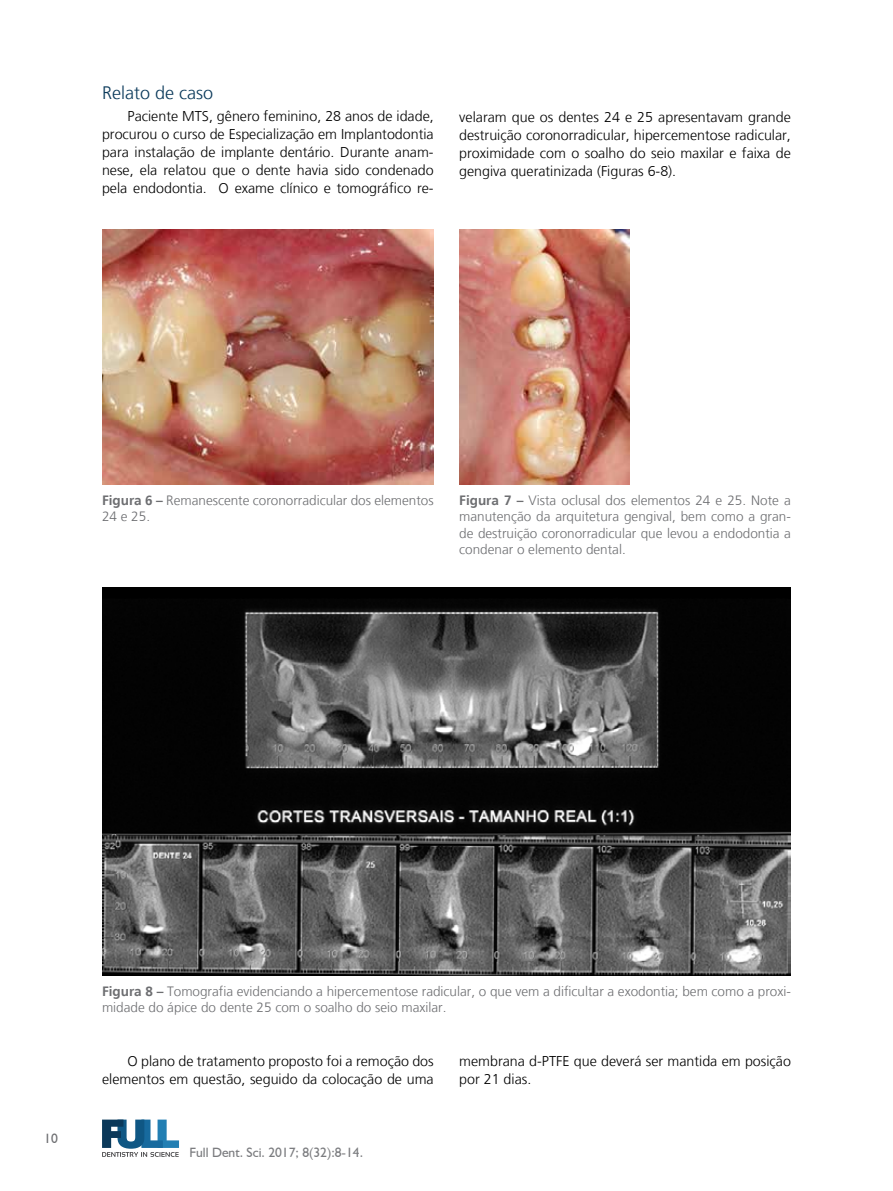
<style>
.page{position:relative;width:893px;height:1191px;background:#fff}
.page>*{position:absolute;margin:0;border:0;box-sizing:border-box;transform-origin:0 0}
.t1{font:300 18px "Frutiger LT";color:#0a395a}
.t2{font:300 14.25px/18px "Frutiger LT";color:#000;text-align:justify}
.t3{font:300 13.5px/16.2px "Frutiger LT";color:#6d6e71}
.t4{font:13.5px "Humanist 521 BT";color:#7b7c7f}
.t5{font:13.5px "Humanist 521 BT";color:#6d6e71}
.s1{font-weight:700}
</style>
<div class="page">
<svg style="left:102px;top:1119px;width:77px;height:37px"></svg>
<img style="left:102px;top:230px;width:332px;height:254px">
<img style="left:459px;top:230px;width:170px;height:254px">
<img style="left:102px;top:587px;width:689px;height:388px">
<p class="t1" style="left:102px;top:82px;width:113px">Relato de caso</p>
<p class="t2" style="left:102px;top:107px;width:333px;text-indent:26px">Paciente MTS, gênero feminino, 28 anos de idade, procurou o curso de Especialização em Implantodontia para instalação de implante dentário. Durante anam&shy;nese, ela relatou que o dente havia sido condenado pela endodontia. O exame clínico e tomográfico re-</p>
<p class="t2" style="left:459px;top:108px;width:333px">velaram que os dentes 24 e 25 apresentavam grande destruição coronorradicular, hipercementose radicular, proximidade com o soalho do seio maxilar e faixa de gengiva queratinizada (Figuras 6-8).</p>
<p class="t3" style="left:102px;top:492px;width:333px"><span class="s1">Figura 6 –</span> Remanescente coronorradicular dos elementos<br>24 e 25.</p>
<p class="t3" style="left:459px;top:492px;width:333px;text-align:justify"><span class="s1">Figura 7 –</span> Vista oclusal dos elementos 24 e 25. Note a manutenção da arquitetura gengival, bem como a gran&shy;de destruição coronorradicular que levou a endodontia a condenar o elemento dental.</p>
<p class="t5" style="left:44px;top:1130px;width:15px">10</p>
<p class="t3" style="left:102px;top:983px;width:690px"><span class="s1">Figura 8 –</span> Tomografia evidenciando a hipercementose radicular, o que vem a dificultar a exodontia; bem como a proxi&shy;midade do ápice do dente 25 com o soalho do seio maxilar.</p>
<p class="t2" style="left:102px;top:1052px;width:333px;text-align:right">O plano de tratamento proposto foi a remoção dos elementos em questão, seguido da colocação de uma</p>
<p class="t2" style="left:459px;top:1052px;width:333px">membrana d-PTFE que deverá ser mantida em posição por 21 dias.</p>
<p class="t4" style="left:190px;top:1144px;width:175px">Full Dent. Sci. 2017; 8(32):8-14.</p>
</div>
